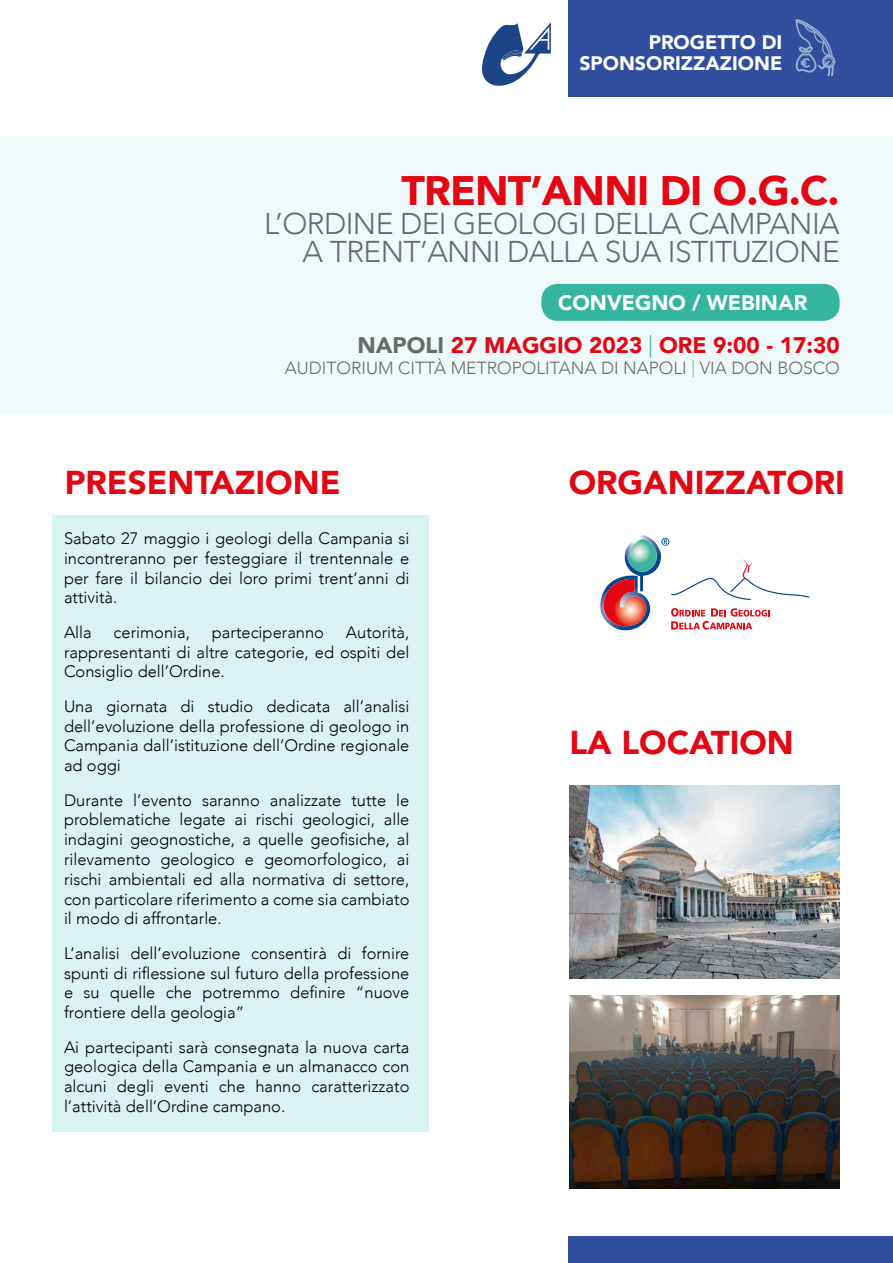
<style>
.page{position:relative;width:893px;height:1263px;background:#fff}
.page>*{position:absolute;margin:0;border:0;box-sizing:border-box;transform-origin:0 0}
.t1{font:900 41.1px "Avenir";letter-spacing:-.02em;color:#e30613}
.t2{font:900 33px "Avenir";color:#e30613}
.t3{font:300 30px/28.5px "Avenir";letter-spacing:-.02em;color:#6a6a6a;text-align:right}
.t4{font:900 22.5px "Avenir";color:#e30613}
.t5{font:900 21px "Avenir";color:#fff}
.t6{font:900 19.5px/21px "Avenir";color:#fff;text-align:right}
.t7{font:300 17.55px "Avenir";color:#6a6a6a}
.t8{font:300 16.5px/19.8px "Avenir";color:#000;text-align:justify}
.s1{color:#6a6a6a}
.s2{font-weight:300;color:#34b59d}
.s3{color:#4bc1c1}
</style>
<div class="page">
<div style="left:0;top:136px;width:893px;height:277px;background:#eff9f9"></div>
<div style="left:541px;top:284px;width:299px;height:37px;background:#34b59d;border-radius:16px"></div>
<div style="left:53px;top:515px;width:376px;height:616px;background:#dbf2f2"></div>
<img style="left:570px;top:996px;width:270px;height:192px">
<img style="left:570px;top:786px;width:270px;height:192px">
<div style="left:569px;top:0;width:324px;height:97px;background:#2f4f9e"></div>
<svg style="left:795px;top:19px;width:41px;height:56px"></svg>
<div style="left:569px;top:1236px;width:324px;height:27px;background:#2f4f9e"></div>
<svg style="left:482px;top:22px;width:69px;height:64px"></svg>
<svg style="left:600px;top:535px;width:209px;height:96px"></svg>
<p class="t6" style="left:579px;top:31px;width:204px">PROGETTO DI<br>SPONSORIZZAZIONE</p>
<h1 class="t1" style="left:401px;top:155px;width:440px">TRENT’ANNI DI O.G.C.</h1>
<h3 class="t3" style="left:264px;top:209px;width:577px">L’ORDINE DEI GEOLOGI DELLA CAMPANIA<br>A TRENT’ANNI DALLA SUA ISTITUZIONE</h3>
<p class="t5" style="left:558px;top:285px;width:251px">CONVEGNO / WEBINAR</p>
<h3 class="t4" style="left:357px;top:326px;width:484px"><span class="s1">NAPOLI</span> 27 MAGGIO 2023 <span class="s2">|</span> ORE 9:00 - 17:30</h3>
<p class="t7" style="left:285px;top:358px;width:556px">AUDITORIUM CITTÀ METROPOLITANA DI NAPOLI <span class="s3">|</span> VIA DON BOSCO</p>
<h2 class="t2" style="left:65px;top:454px;width:277px">PRESENTAZIONE</h2>
<p class="t8" style="left:64px;top:528px;width:347px">Sabato 27 maggio i geologi della Campania si incontreranno per festeggiare il trentennale e per fare il bilancio dei loro primi trent’anni di attività.</p>
<p class="t8" style="left:64px;top:622px;width:29px">Alla</p>
<p class="t8" style="left:114px;top:622px;width:78px">cerimonia,</p>
<p class="t8" style="left:212px;top:622px;width:114px">parteciperanno</p>
<p class="t8" style="left:64px;top:622px;width:347px;text-indent:282px">Autorità, rappresentanti di altre categorie, ed ospiti del Consiglio dell’Ordine.</p>
<p class="t8" style="left:64px;top:696px;width:347px">Una giornata di studio dedicata all’analisi dell’evoluzione della professione di geologo in Campania dall’istituzione dell’Ordine regionale ad oggi</p>
<p class="t8" style="left:64px;top:790px;width:347px">Durante l’evento saranno analizzate tutte le problematiche legate ai rischi geologici, alle indagini geognostiche, a quelle geofisiche, al rilevamento geologico e geomorfologico, ai rischi ambientali ed alla normativa di settore, con particolare riferimento a come sia cambiato il modo di affrontarle.</p>
<p class="t8" style="left:64px;top:943px;width:347px">L’analisi dell’evoluzione consentirà di fornire spunti di riflessione sul futuro della professione e su quelle che potremmo definire “nuove frontiere della geologia”</p>
<p class="t8" style="left:64px;top:1037px;width:347px">Ai partecipanti sarà consegnata la nuova carta geologica della Campania e un almanacco con alcuni degli eventi che hanno caratterizzato l’attività dell’Ordine campano.</p>
<h2 class="t2" style="left:569px;top:454px;width:278px">ORGANIZZATORI</h2>
<h2 class="t2" style="left:570px;top:714px;width:226px">LA LOCATION</h2>
</div>
